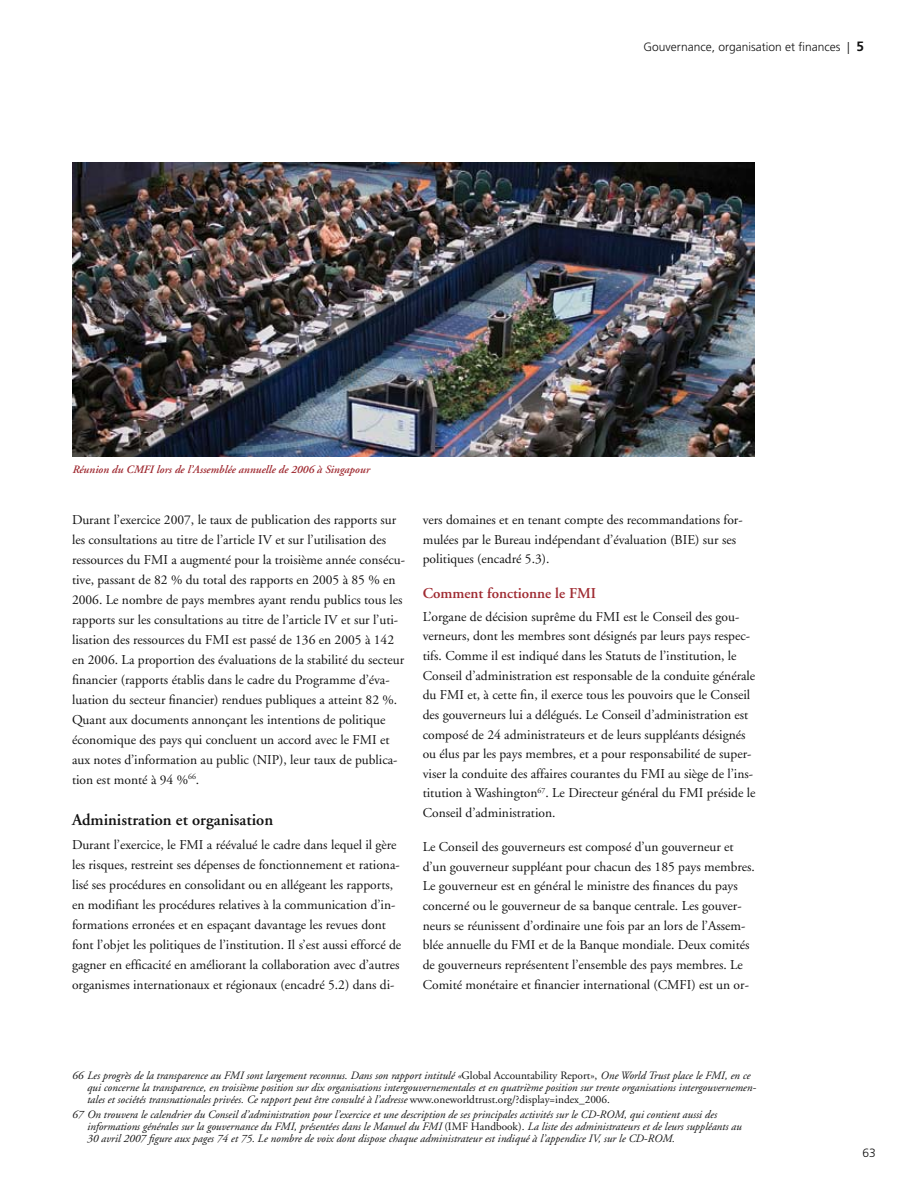
<style>
.page{position:relative;width:918px;height:1188px;background:#fff}
.page>*{position:absolute;margin:0;border:0;box-sizing:border-box;transform-origin:0 0}
.t1{font:600 16.5px "Adobe Garamond";color:#121212}
.t2{font:600 15px "Adobe Garamond";color:#9f2a31}
.t3{font:13.5px/20px "Adobe Garamond";color:#121212}
.t4{font:300 12px "Frutiger";color:#121212}
.t5{font:italic 11.25px/12px "Adobe Garamond";color:#121212}
.t6{font:italic 600 11.25px "Adobe Garamond";color:#9f2a31}
.s1{font-weight:700;font-size:13.5px}
.s2{font-style:normal}
</style>
<div class="page">
<img style="left:73px;top:162px;width:682px;height:295px">
<p class="t4" style="left:644px;top:40px;width:222px">Gouvernance, organisation et finances | <span class="s1">5</span></p>
<p class="t6" style="left:72px;top:463px;width:299px">Réunion du CMFI lors de l’Assemblée annuelle de 2006 à Singapour</p>
<p class="t3" style="left:72px;top:510px;width:334px">Durant l’exercice 2007, le taux de publication des rapports sur les consultations au titre de l’article IV et sur l’utilisation des ressources du FMI a augmenté pour la troisième année consécu&shy;tive, passant de 82 % du total des rapports en 2005 à 85 % en 2006. Le nombre de pays membres ayant rendu publics tous les rapports sur les consultations au titre de l’article IV et sur l’uti&shy;lisation des ressources du FMI est passé de 136 en 2005 à 142 en 2006. La proportion des évaluations de la stabilité du secteur financier (rapports établis dans le cadre du Programme d’éva&shy;luation du secteur financier) rendues publiques a atteint 82 %.<br>Quant aux documents annonçant les intentions de politique économique des pays qui concluent un accord avec le FMI et aux notes d’information au public (NIP), leur taux de publica&shy;tion est monté à 94 %<sup>66</sup>.</p>
<p class="t1" style="left:72px;top:811px;width:203px">Administration et organisation</p>
<p class="t3" style="left:72px;top:835px;width:331px">Durant l’exercice, le FMI a réévalué le cadre dans lequel il gère les risques, restreint ses dépenses de fonctionnement et rationa&shy;lisé ses procédures en consolidant ou en allégeant les rapports, en modifiant les procédures relatives à la communication d’in&shy;formations erronées et en espaçant davantage les revues dont font l’objet les politiques de l’institution. Il s’est aussi efforcé de gagner en efficacité en améliorant la collaboration avec d’autres organismes internationaux et régionaux (encadré 5.2) dans di-</p>
<p class="t3" style="left:423px;top:510px;width:322px">vers domaines et en tenant compte des recommandations for&shy;mulées par le Bureau indépendant d’évaluation (BIE) sur ses politiques (encadré 5.3).</p>
<p class="t2" style="left:423px;top:585px;width:175px">Comment fonctionne le FMI</p>
<p class="t3" style="left:423px;top:607px;width:334px">L’organe de décision suprême du FMI est le Conseil des gou&shy;verneurs, dont les membres sont désignés par leurs pays respec&shy;tifs. Comme il est indiqué dans les Statuts de l’institution, le Conseil d’administration est responsable de la conduite générale du FMI et, à cette fin, il exerce tous les pouvoirs que le Conseil des gouverneurs lui a délégués. Le Conseil d’administration est composé de 24 administrateurs et de leurs suppléants désignés ou élus par les pays membres, et a pour responsabilité de super&shy;viser la conduite des affaires courantes du FMI au siège de l’ins&shy;titution à Washington<sup>67</sup>. Le Directeur général du FMI préside le Conseil d’administration.</p>
<p class="t3" style="left:423px;top:837px;width:334px">Le Conseil des gouverneurs est composé d’un gouverneur et d’un gouverneur suppléant pour chacun des 185 pays membres.<br>Le gouverneur est en général le ministre des finances du pays concerné ou le gouverneur de sa banque centrale. Les gouver&shy;neurs se réunissent d’ordinaire une fois par an lors de l’Assem&shy;blée annuelle du FMI et de la Banque mondiale. Deux comités de gouverneurs représentent l’ensemble des pays membres. Le Comité monétaire et financier international (CMFI) est un or-</p>
<p class="t5" style="left:87px;top:1070px;width:671px;text-indent:-15px">66 Les progrès de la transparence au FMI sont largement reconnus. Dans son rapport intitulé «<span class="s2">Global Accountability Report»,</span> One World Trust place le FMI, en ce qui concerne la transparence, en troisième position sur dix organisations intergouvernementales et en quatrième position sur trente organisations intergouvernemen&shy;tales et sociétés transnationales privées. Ce rapport peut être consulté à l’adresse <span class="s2">www.oneworldtrust.org/?display=index_2006.</span></p>
<p class="t5" style="left:87px;top:1108px;width:656px;text-indent:-15px">67 On trouvera le calendrier du Conseil d’administration pour l’exercice et une description de ses principales activités sur le CD-ROM, qui contient aussi des informations générales sur la gouvernance du FMI, présentées dans le Manuel du FMI <span class="s2">(IMF Handbook).</span> La liste des administrateurs et de leurs suppléants au<br>30 avril 2007 figure aux pages 74 et 75. Le nombre de voix dont dispose chaque administrateur est indiqué à l’appendice IV, sur le CD-ROM.</p>
<p class="t4" style="left:862px;top:1146px;width:15px">63</p>
</div>
